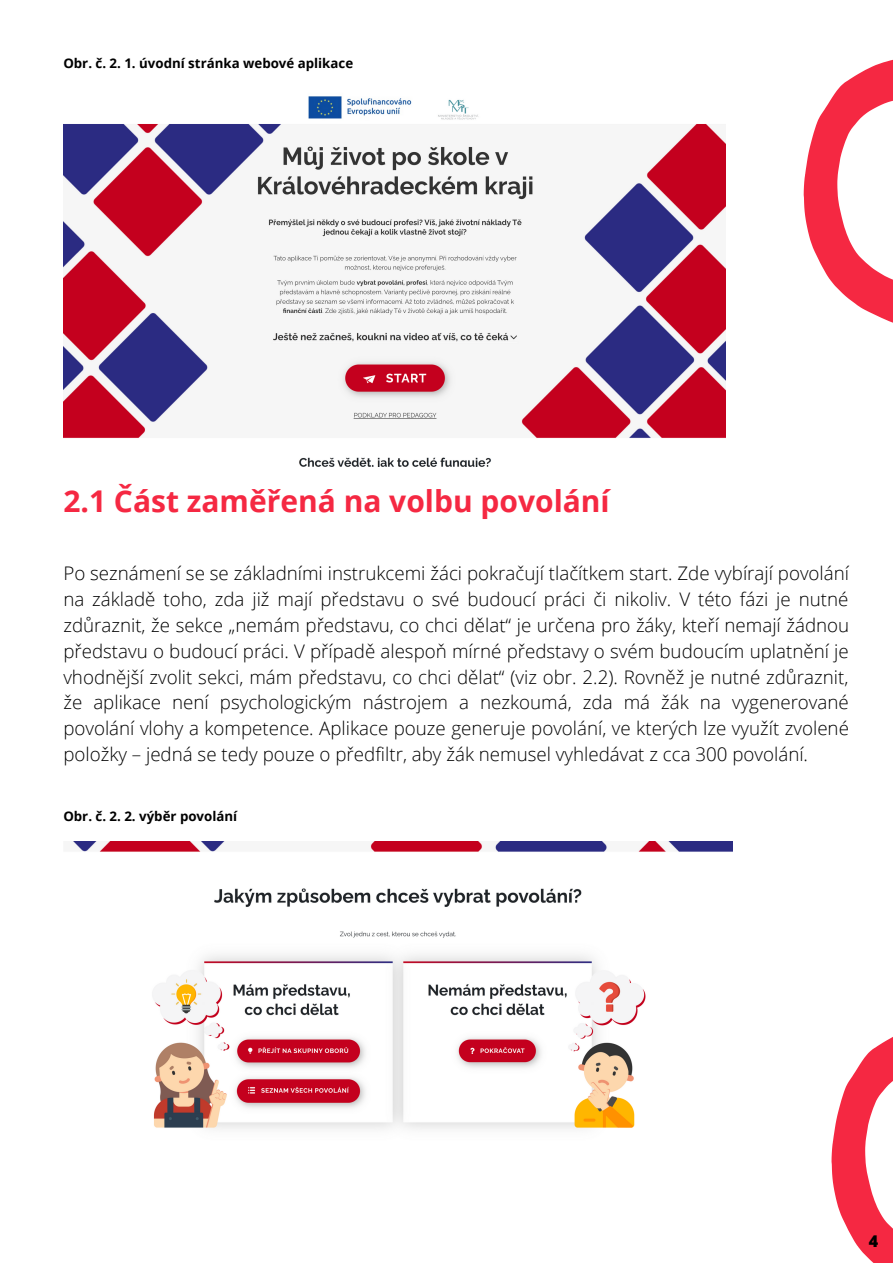
<style>
.page{position:relative;width:893px;height:1264px;background:#fff}
.page>*{position:absolute;margin:0;border:0;box-sizing:border-box;transform-origin:0 0}
.t1{font:700 30px "Open Sans";color:#f52842}
.t2{font:300 18.75px/25.8px "Open Sans";color:#000;text-align:justify}
.t3{font:800 16.2px "Open Sans";color:#000}
.t4{font:700 13.2px "Open Sans";color:#000}
</style>
<div class="page">
<svg style="left:831px;top:1037px;width:61px;height:225px"></svg>
<svg style="left:803px;top:60px;width:89px;height:263px"></svg>
<img style="left:63px;top:96px;width:662px;height:370px">
<img style="left:72px;top:841px;width:660px;height:288px">
<p class="t4" style="left:63px;top:54px;width:291px">Obr. č. 2. 1. úvodní stránka webové aplikace</p>
<p class="t1" style="left:63px;top:480px;width:548px">2.1 Část zaměřená na volbu povolání</p>
<p class="t2" style="left:63px;top:560px;width:787px">Po seznámení se se základními instrukcemi žáci pokračují tlačítkem start. Zde vybírají povolání na základě toho, zda již mají představu o své budoucí práci či nikoliv. V této fázi je nutné zdůraznit, že sekce „nemám představu, co chci dělat“ je určena pro žáky, kteří nemají žádnou představu o budoucí práci. V případě alespoň mírné představy o svém budoucím uplatnění je vhodnější zvolit sekci, mám představu, co chci dělat“ (viz obr. 2.2). Rovněž je nutné zdůraznit, že aplikace není psychologickým nástrojem a nezkoumá, zda má žák na vygenerované povolání vlohy a kompetence. Aplikace pouze generuje povolání, ve kterých lze využít zvolené položky – jedná se tedy pouze o předfiltr, aby žák nemusel vyhledávat z cca 300 povolání.</p>
<p class="t4" style="left:63px;top:806px;width:175px">Obr. č. 2. 2. výběr povolání</p>
<p class="t3" style="left:868px;top:1229px;width:11px">4</p>
</div>
